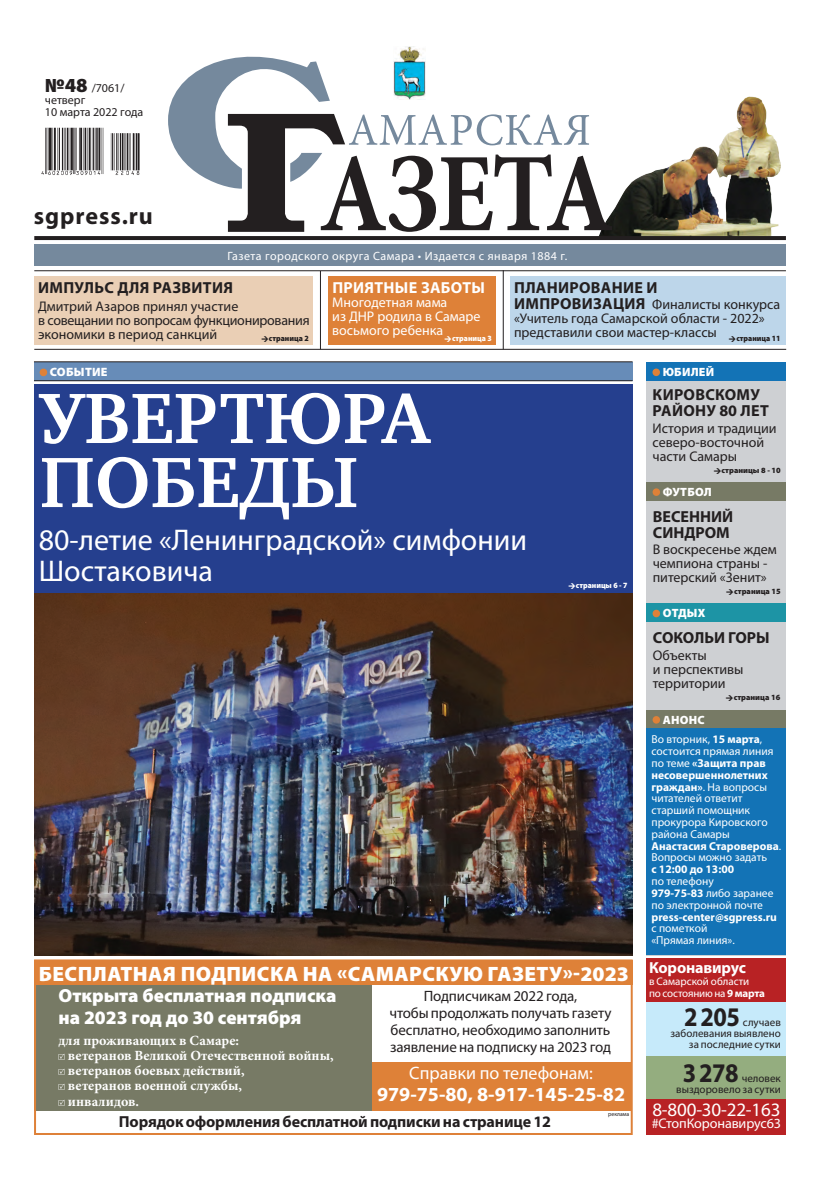
<style>
.page{position:relative;width:820px;height:1191px;background:#fff}
.page>*{position:absolute;margin:0;border:0;box-sizing:border-box;transform-origin:0 0}
.заголовок{font:700 73px/64px "Charter C";color:#fff}
.подзаголовок{font:30px/31px "Myriad Pro";color:#fff}
.ТВ{font:700 27px "Myriad Pro";letter-spacing:-.02em;color:#231f20;scale:.9 1}
.t1{font:700 24px "Myriad Pro";letter-spacing:.04em;color:#231f20}
.заголовок-2{font:900 20.9px "Myriad Pro";letter-spacing:.02em;color:#fff}
.t2{font:700 20px "Myriad Pro";color:#fff}
.заголовок-3{font:900 19px/22px "Myriad Pro";color:#fff}
.ОФИЦИАЛКА{font:19px "Myriad Pro";letter-spacing:-.01em;color:#fff}
.t3{font:18px "Myriad Pro";color:#fff}
.анонс_2_заголовок{font:700 16px/16px "Myriad Pro";letter-spacing:.015em;color:#231f20}
.ОФИЦИАЛКА-2{font:700 16px "Myriad Pro";letter-spacing:-.01em;color:#231f20}
.анонс_2_заголовок-2{font:700 16px "Myriad Pro";letter-spacing:.02em;color:#fff}
.ОФИЦИАЛКА-3{font:700 16px "Myriad Pro";letter-spacing:-.01em;color:#fff}
.ОФИЦИАЛКА-4{font:15px/17px "Myriad Pro";letter-spacing:-.01em;color:#231f20;text-align:center}
.анонс_2_заголовок-3{font:14px/14px "Myriad Pro";color:#231f20}
.анонс_1_подзаголовок{font:14px/14px "Myriad Pro";color:#231f20}
.заголовок-4{font:700 14px/15.2px "Minion Pro";color:#fff}
.анонс_2_заголовок-4{font:14px/14px "Myriad Pro";color:#fff}
.ОФИЦИАЛКА-5{font:14px "Myriad Pro";letter-spacing:-.01em;color:#fff}
.надзаголовок{font:900 12.1px "Myriad Pro";letter-spacing:.02em;color:#fff}
.t4{font:12px "Myriad Pro";letter-spacing:.04em;color:#fff}
.t5{font:12px/12px "Myriad Pro";color:#231f20}
.рубрика_на_плашке{font:900 12px "Myriad Pro";letter-spacing:.02em;color:#fff}
.допблок_текст{font:11.5px/11.8px "Myriad Pro";color:#fff}
.ТВ-2{font:11px/11px "Myriad Pro";color:#231f20;text-align:right}
.ОФИЦИАЛКА-6{font:11px "Myriad Pro";letter-spacing:-.005em;color:#fff}
.анонс_1_подзаголовок-2{font:900 8px "Myriad Pro";color:#231f20}
.анонс_1_подзаголовок-3{font:900 8px "Myriad Pro";color:#231f20;scale:.95 1}
.анонс_1_подзаголовок-4{font:900 8px "Myriad Pro";color:#fff;scale:.95 1}
.анонс_2_заголовок-5{font:900 8px "Myriad Pro";color:#fff;scale:.95 1}
.ОФИЦИАЛКА-7{font:6px "Myriad Pro";color:#231f20;scale:.95 1}
.s1{font-weight:900;font-size:20px}
.s2{font-weight:700;font-size:16px}
.s3{font-weight:700}
</style>
<div class="page">
<img style="left:599px;top:96px;width:181px;height:140px">
<svg style="left:168px;top:46px;width:444px;height:186px"></svg>
<hr style="left:34px;top:349px;width:751px;height:1px;background:#231f20">
<div style="left:34px;top:277px;width:278px;height:68px;background:#eacfb5"></div>
<div style="left:34px;top:244px;width:751px;height:21px;background:#75899d"></div>
<svg style="left:34px;top:236px;width:751px;height:4px;background:#252122"></svg>
<hr style="left:320px;top:271px;width:1px;height:78px;background:#231f20">
<img style="left:41px;top:128px;width:99px;height:47px">
<div style="left:327px;top:277px;width:168px;height:68px;background:#de8138"></div>
<hr style="left:502px;top:270px;width:1px;height:79px;background:#231f20">
<div style="left:646px;top:362px;width:139px;height:593px;background:#ced0d3"></div>
<div style="left:646px;top:362px;width:139px;height:19px;background:#1373b6"></div>
<div style="left:652px;top:368px;width:7px;height:8px;background:#de8138;border-radius:50%"></div>
<div style="left:646px;top:603px;width:139px;height:19px;background:#1d94a5"></div>
<div style="left:652px;top:610px;width:7px;height:7px;background:#de8138;border-radius:50%"></div>
<div style="left:646px;top:482px;width:139px;height:19px;background:#777a65"></div>
<div style="left:652px;top:488px;width:7px;height:8px;background:#de8138;border-radius:50%"></div>
<div style="left:34px;top:362px;width:598px;height:19px;background:#678cb8"></div>
<hr style="left:34px;top:361px;width:598px;height:1px;background:#231f20">
<hr style="left:34px;top:380px;width:598px;height:1px;background:#231f20">
<div style="left:40px;top:368px;width:7px;height:8px;background:#de8138;border-radius:50%"></div>
<div style="left:34px;top:384px;width:598px;height:210px;background:#253f8e"></div>
<hr style="left:34px;top:270px;width:751px;height:1px;background:#231f20">
<div style="left:646px;top:710px;width:139px;height:18px;background:#777a65"></div>
<div style="left:652px;top:716px;width:7px;height:7px;background:#de8138;border-radius:50%"></div>
<div style="left:646px;top:728px;width:139px;height:227px;background:#1373b6"></div>
<div style="left:510px;top:277px;width:275px;height:68px;background:#bdd6ea"></div>
<div style="left:646px;top:1002px;width:139px;height:64px;background:#c6eafa"></div>
<div style="left:646px;top:958px;width:139px;height:44px;background:#b82224"></div>
<div style="left:646px;top:1098px;width:139px;height:36px;background:#b82224"></div>
<div style="left:646px;top:1056px;width:139px;height:42px;background:#94ad7f"></div>
<div style="left:369px;top:1061px;width:262px;height:49px;background:#de8138"></div>
<div style="left:34px;top:983px;width:337px;height:127px;background:#777a65"></div>
<div style="left:34px;top:959px;width:598px;height:176px;border:2px solid #de8138"></div>
<div style="left:34px;top:960px;width:598px;height:25px;background:#de8138"></div>
<svg style="left:59px;top:1053px;width:6px;height:6px"></svg>
<svg style="left:59px;top:1068px;width:6px;height:6px"></svg>
<svg style="left:59px;top:1083px;width:6px;height:6px"></svg>
<svg style="left:59px;top:1099px;width:6px;height:6px"></svg>
<img style="left:34px;top:593px;width:598px;height:362px">
<p class="t5" style="left:45px;top:82px;width:100px"><span class="s1">№48</span> /7061/ четверг<br>10 марта 2022 года</p>
<p class="t1" style="left:34px;top:200px;width:120px">sgpress.ru</p>
<p class="t4" style="left:227px;top:248px;width:341px">Газета городского округа Самара • Издается с января 1884 г.</p>
<p class="анонс_2_заголовок" style="left:38px;top:279px;width:196px">ИМПУЛЬС ДЛЯ РАЗВИТИЯ</p>
<p class="анонс_2_заголовок-3" style="left:38px;top:299px;width:273px">Дмитрий Азаров принял участие<br>в совещании по вопросам функционирования экономики в период санкций</p>
<p class="анонс_1_подзаголовок-3" style="left:269px;top:334px;width:43px">страница 2</p>
<p class="анонс_2_заголовок-2" style="left:332px;top:277px;width:154px">ПРИЯТНЫЕ ЗАБОТЫ</p>
<p class="анонс_2_заголовок-4" style="left:332px;top:295px;width:150px">Многодетная мама<br>из ДНР родила в Самаре восьмого ребенка</p>
<p class="анонс_2_заголовок-5" style="left:452px;top:334px;width:43px">страница 3</p>
<p class="анонс_2_заголовок" style="left:514px;top:279px;width:145px">ПЛАНИРОВАНИЕ И</p>
<p class="анонс_2_заголовок-3" style="left:514px;top:297px;width:268px"><span class="s2">ИМПРОВИЗАЦИЯ</span> Финалисты конкурса «Учитель года Самарской области - 2022» представили свои мастер-классы</p>
<p class="анонс_1_подзаголовок-3" style="left:736px;top:334px;width:48px">страница 11</p>
<p class="надзаголовок" style="left:50px;top:365px;width:59px">СОБЫТИЕ</p>
<p class="заголовок" style="left:40px;top:387px;width:391px">УВЕРТЮРА<br>ПОБЕДЫ</p>
<p class="подзаголовок" style="left:39px;top:523px;width:489px">80-летие «Ленинградской» симфонии<br>Шостаковича</p>
<p class="анонс_1_подзаголовок-4" style="left:575px;top:580px;width:56px">страницы 6 - 7</p>
<p class="заголовок-2" style="left:39px;top:962px;width:591px">БЕСПЛАТНАЯ ПОДПИСКА НА «САМАРСКУЮ ГАЗЕТУ»-2023</p>
<p class="заголовок-3" style="left:59px;top:985px;width:279px">Открыта бесплатная подписка на 2023 год до 30 сентября</p>
<p class="заголовок-4" style="left:68px;top:1032px;width:267px;text-indent:-9px">для проживающих в Самаре:<br>ветеранов Великой Отечественной войны, ветеранов боевых действий,<br>ветеранов военной службы,<br>инвалидов.</p>
<p class="ОФИЦИАЛКА-2" style="left:119px;top:1111px;width:433px">Порядок оформления бесплатной подписки на странице 12</p>
<p class="ОФИЦИАЛКА-4" style="left:389px;top:987px;width:223px">Подписчикам 2022 года,<br>чтобы продолжать получать газету бесплатно, необходимо заполнить заявление на подписку на 2023 год</p>
<p class="t3" style="left:409px;top:1062px;width:185px">Справки по телефонам:</p>
<p class="t2" style="left:377px;top:1081px;width:249px">979-75-80, 8-917-145-25-82</p>
<p class="ОФИЦИАЛКА-7" style="left:608px;top:1110px;width:24px">реклама</p>
<p class="рубрика_на_плашке" style="left:662px;top:365px;width:53px">ЮБИЛЕЙ</p>
<p class="анонс_2_заголовок" style="left:652px;top:386px;width:118px">КИРОВСКОМУ<br>РАЙОНУ 80 ЛЕТ</p>
<p class="анонс_1_подзаголовок" style="left:652px;top:421px;width:126px">История и традиции северо-восточной части Самары</p>
<p class="анонс_1_подзаголовок-2" style="left:721px;top:466px;width:61px">страницы 8 - 10</p>
<p class="рубрика_на_плашке" style="left:662px;top:485px;width:51px">ФУТБОЛ</p>
<p class="анонс_2_заголовок" style="left:652px;top:507px;width:82px">ВЕСЕННИЙ<br>СИНДРОМ</p>
<p class="анонс_1_подзаголовок" style="left:652px;top:542px;width:126px">В воскресенье ждем чемпиона страны - питерский «Зенит»</p>
<p class="анонс_1_подзаголовок-2" style="left:733px;top:587px;width:48px">страница 15</p>
<p class="рубрика_на_плашке" style="left:662px;top:606px;width:44px">ОТДЫХ</p>
<p class="анонс_2_заголовок" style="left:652px;top:629px;width:118px">СОКОЛЬИ ГОРЫ</p>
<p class="анонс_1_подзаголовок" style="left:652px;top:648px;width:92px">Объекты<br>и перспективы территории</p>
<p class="анонс_1_подзаголовок-2" style="left:733px;top:692px;width:48px">страница 16</p>
<p class="рубрика_на_плашке" style="left:662px;top:713px;width:43px">АНОНС</p>
<p class="допблок_текст" style="left:651px;top:733px;width:131px">Во вторник, <span class="s3">15 марта</span>, состоится прямая линия по теме <span class="s3">«Защита прав несовершеннолетних граждан»</span>. На вопросы читателей ответит старший помощник прокурора Кировского района Самары<br><span class="s3">Анастасия Староверова</span>.</p>
<p class="допблок_текст" style="left:651px;top:851px;width:127px">Вопросы можно задать<br><span class="s3">с 12:00 до 13:00<br></span>по телефону<br><span class="s3">979-75-83</span> либо заранее по электронной почте <span class="s3">press-center@sgpress.ru </span>с пометкой<br>«Прямая линия».</p>
<p class="ОФИЦИАЛКА-3" style="left:649px;top:957px;width:98px">Коронавирус</p>
<p class="ОФИЦИАЛКА-6" style="left:649px;top:974px;width:102px">в Самарской области</p>
<p class="ОФИЦИАЛКА-6" style="left:649px;top:986px;width:117px">по состоянию на <span class="s3">9 марта</span></p>
<p class="ТВ" style="left:683px;top:999px;width:64px">2 205</p>
<p class="ТВ-2" style="left:670px;top:1017px;width:112px">случаев<br>заболевания выявлено за последние сутки</p>
<p class="ТВ" style="left:682px;top:1055px;width:64px">3 278</p>
<p class="ТВ-2" style="left:676px;top:1072px;width:106px">человек выздоровело за сутки</p>
<p class="ОФИЦИАЛКА" style="left:652px;top:1098px;width:129px">8-800-30-22-163</p>
<p class="ОФИЦИАЛКА-5" style="left:651px;top:1114px;width:131px">#СтопКоронавирус63</p>
</div>
